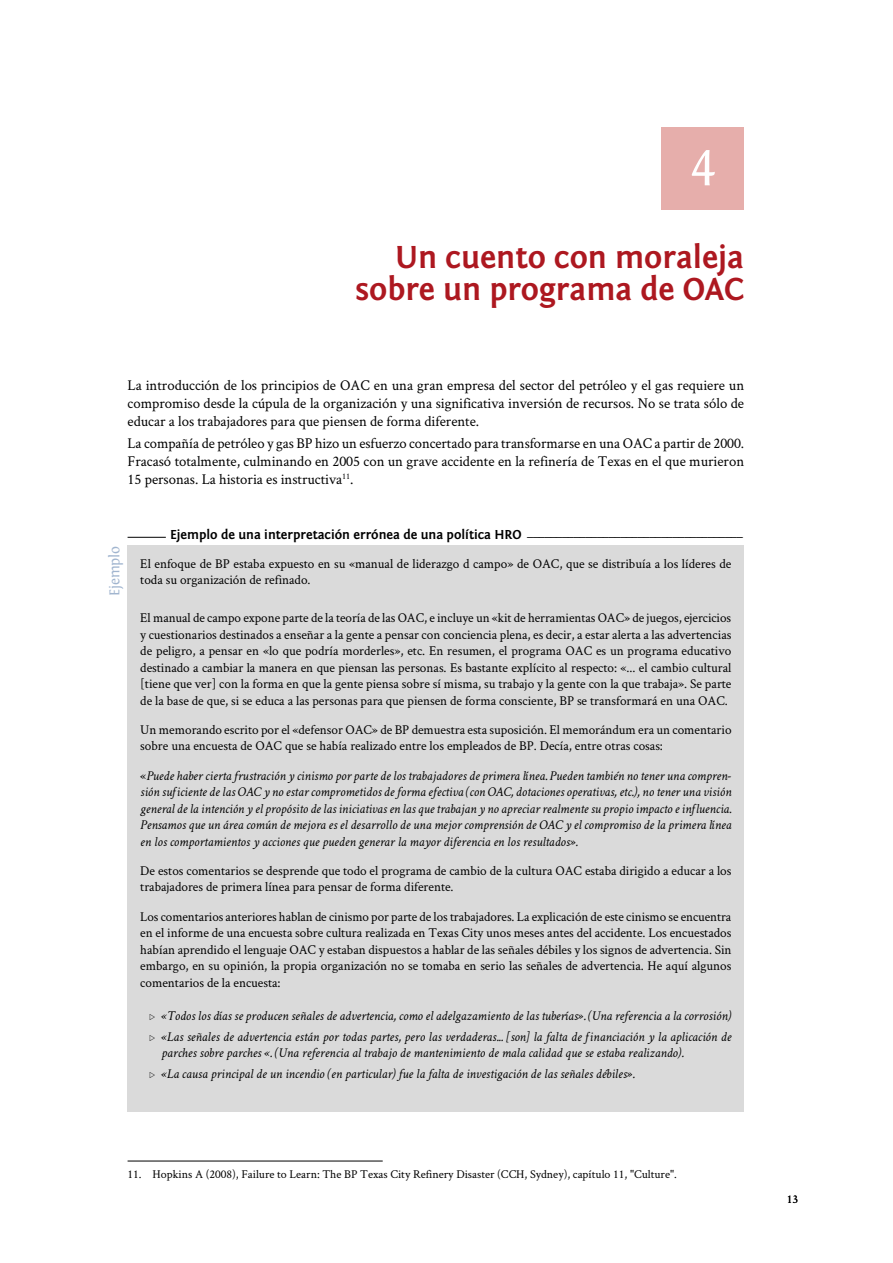
<style>
.page{position:relative;width:893px;height:1263px;background:#fff}
.page>*{position:absolute;margin:0;border:0;box-sizing:border-box;transform-origin:0 0}
.Lettre_Chiffre_Carré{font:52.5px "Fontin";color:#fff}
.TITRE_Chapitre_Ann{font:700 33px/31.5px "Fontin Sans";color:#ad1820;text-align:right}
.Texte_courant_201{font:15px/18px "Crimson Text";color:#000;text-align:justify}
.ENCADRÉ_Titre_vert{font:15px "Fontin";letter-spacing:-.005em;color:#a1b5cf;scale:.96 1}
.ENCADRÉ_Texte_Fond{font:13.5px/16.5px "Crimson Text";color:#000}
.ENCADRÉ_Texte_Fond-2{font:italic 13.5px/16.5px "Crimson Text";color:#000}
.ENCADRÉ_Titre_File{font:700 13.5px "Fontin Sans";color:#000}
.NotedeBasdePage{font:12px "Crimson Text";color:#000}
.s1{font-style:normal}
.s2{font-family:"Lin Libertine";font-style:normal}
</style>
<div class="page">
<hr style="left:128px;top:537px;width:38px;height:1px;background:#000">
<div style="left:128px;top:546px;width:616px;height:55px;background:#dadada"></div>
<div style="left:128px;top:600px;width:616px;height:121px;background:#dadada"></div>
<div style="left:128px;top:712px;width:616px;height:55px;background:#dadada"></div>
<div style="left:128px;top:757px;width:616px;height:72px;background:#dadada"></div>
<div style="left:128px;top:807px;width:616px;height:55px;background:#dadada"></div>
<div style="left:128px;top:853px;width:616px;height:55px;background:#dadada"></div>
<div style="left:128px;top:898px;width:616px;height:105px;background:#dadada"></div>
<div style="left:128px;top:998px;width:616px;height:39px;background:#dadada"></div>
<div style="left:128px;top:1019px;width:616px;height:55px;background:#dadada"></div>
<div style="left:128px;top:1072px;width:616px;height:39px;background:#dadada"></div>
<hr style="left:128px;top:1161px;width:255px;height:1px;background:#000">
<div style="left:662px;top:128px;width:82px;height:82px;background:#e6aeab"></div>
<p class="Lettre_Chiffre_Carré" style="left:690px;top:135px;width:27px">4</p>
<p class="TITRE_Chapitre_Ann" style="left:356px;top:242px;width:390px">Un cuento con moraleja sobre un programa de OAC</p>
<p class="Texte_courant_201" style="left:128px;top:376px;width:618px">La introducción de los principios de OAC en una gran empresa del sector del petróleo y el gas requiere un compromiso desde la cúpula de la organización y una significativa inversión de recursos. No se trata sólo de educar a los trabajadores para que piensen de forma diferente.</p>
<p class="Texte_courant_201" style="left:128px;top:434px;width:618px">La compañía de petróleo y gas BP hizo un esfuerzo concertado para transformarse en una OAC a partir de 2000.<br>Fracasó totalmente, culminando en 2005 con un grave accidente en la refinería de Texas en el que murieron 15 personas. La historia es instructiva<sup>11</sup>.</p>
<p class="ENCADRÉ_Titre_vert" style="left:106px;top:596px;width:54px;rotate:-90deg">Ejemplo</p>
<p class="ENCADRÉ_Titre_File" style="left:170px;top:527px;width:574px">Ejemplo de una interpretación errónea de una política HRO <sup>_____________________________________</sup></p>
<p class="ENCADRÉ_Texte_Fond" style="left:140px;top:555px;width:593px">El enfoque de BP estaba expuesto en su «manual de liderazgo d campo» de OAC, que se distribuía a los líderes de toda su organización de refinado.</p>
<p class="ENCADRÉ_Texte_Fond" style="left:140px;top:609px;width:593px;text-align:justify">El manual de campo expone parte de la teoría de las OAC, e incluye un «kit de herramientas OAC» de juegos, ejercicios y cuestionarios destinados a enseñar a la gente a pensar con conciencia plena, es decir, a estar alerta a las advertencias de peligro, a pensar en «lo que podría morderles», etc. En resumen, el programa OAC es un programa educativo destinado a cambiar la manera en que piensan las personas. Es bastante explícito al respecto: «... el cambio cultural [tiene que ver] con la forma en que la gente piensa sobre sí misma, su trabajo y la gente con la que trabaja». Se parte de la base de que, si se educa a las personas para que piensen de forma consciente, BP se transformará en una OAC.</p>
<p class="ENCADRÉ_Texte_Fond" style="left:140px;top:721px;width:593px">Un memorando escrito por el «defensor OAC» de BP demuestra esta suposición. El memorándum era un comentario sobre una encuesta de OAC que se había realizado entre los empleados de BP. Decía, entre otras cosas:</p>
<p class="ENCADRÉ_Texte_Fond-2" style="left:140px;top:767px;width:593px;text-align:justify"><span class="s1">«</span>Puede haber cierta frustración y cinismo por parte de los trabajadores de primera línea. Pueden también no tener una compren&shy;sión suficiente de las OAC y no estar comprometidos de forma efectiva (con OAC, dotaciones operativas, etc.), no tener una visión general de la intención y el propósito de las iniciativas en las que trabajan y no apreciar realmente su propio impacto e influencia.</p>
<p class="ENCADRÉ_Texte_Fond-2" style="left:140px;top:817px;width:593px">Pensamos que un área común de mejora es el desarrollo de una mejor comprensión de OAC y el compromiso de la primera línea en los comportamientos y acciones que pueden generar la mayor diferencia en los resultados».</p>
<p class="ENCADRÉ_Texte_Fond" style="left:140px;top:862px;width:593px">De estos comentarios se desprende que todo el programa de cambio de la cultura OAC estaba dirigido a educar a los trabajadores de primera línea para pensar de forma diferente.</p>
<p class="ENCADRÉ_Texte_Fond" style="left:140px;top:908px;width:593px;text-align:justify">Los comentarios anteriores hablan de cinismo por parte de los trabajadores. La explicación de este cinismo se encuentra en el informe de una encuesta sobre cultura realizada en Texas City unos meses antes del accidente. Los encuestados habían aprendido el lenguaje OAC y estaban dispuestos a hablar de las señales débiles y los signos de advertencia. Sin embargo, en su opinión, la propia organización no se tomaba en serio las señales de advertencia. He aquí algunos comentarios de la encuesta:</p>
<p class="ENCADRÉ_Texte_Fond-2" style="left:149px;top:1008px;width:584px"><span class="s2">▷</span> «Todos los días se producen señales de advertencia, como el adelgazamiento de las tuberías». (Una referencia a la corrosión)</p>
<p class="ENCADRÉ_Texte_Fond-2" style="left:162px;top:1028px;width:571px;text-indent:-13px"><span class="s2">▷</span> «Las señales de advertencia están por todas partes, pero las verdaderas... [son] la falta de financiación y la aplicación de parches sobre parches «. (Una referencia al trabajo de mantenimiento de mala calidad que se estaba realizando).</p>
<p class="ENCADRÉ_Texte_Fond-2" style="left:149px;top:1066px;width:487px"><span class="s2">▷</span> «La causa principal de un incendio (en particular) fue la falta de investigación de las señales débiles».</p>
<p class="NotedeBasdePage" style="left:128px;top:1166px;width:551px">11. Hopkins A (2008), Failure to Learn: The BP Texas City Refinery Disaster (CCH, Sydney), capítulo 11, "Culture".</p>
<p class="NotedeBasdePage" style="left:787px;top:1191px;width:13px">13</p>
</div>
